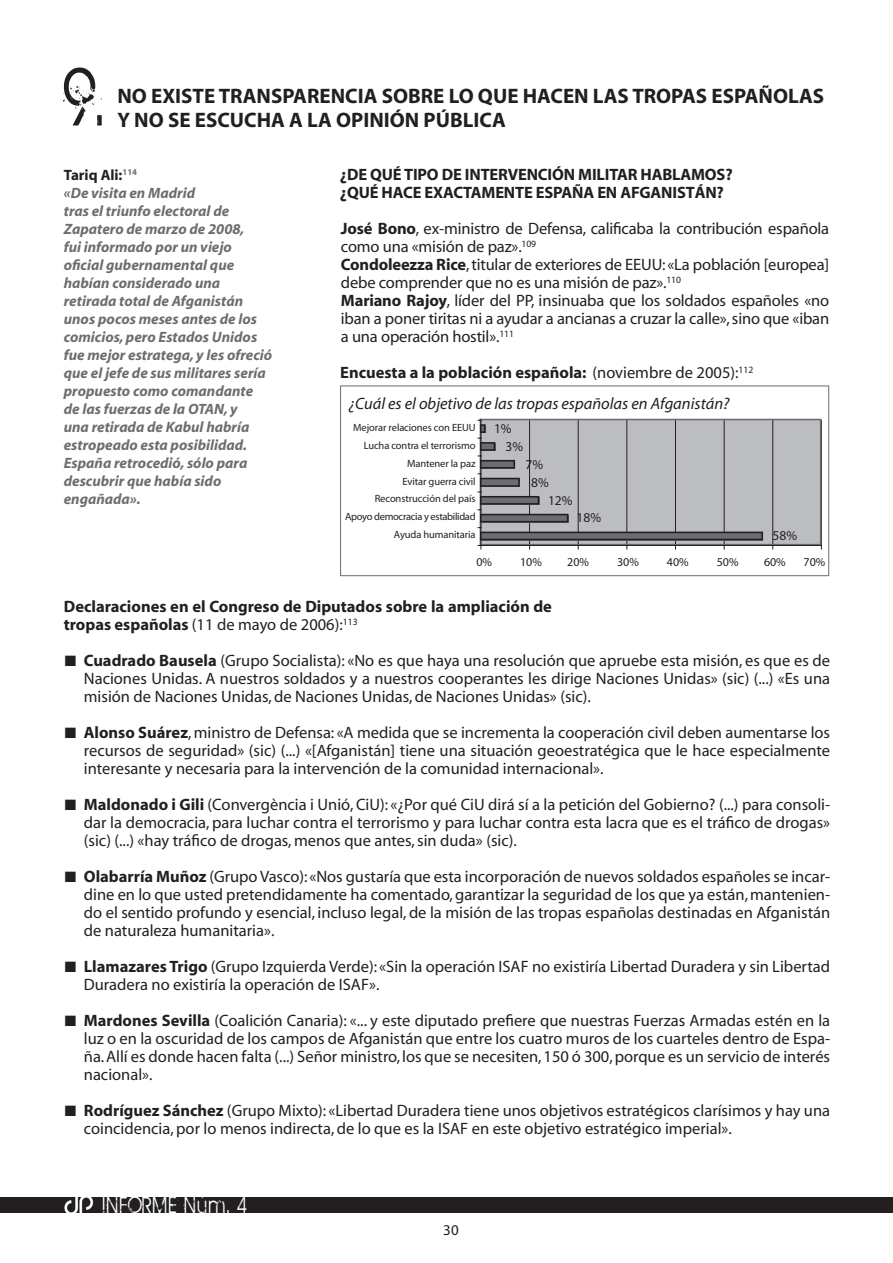
<style>
.page{position:relative;width:893px;height:1263px;background:#fff}
.page>*{position:absolute;margin:0;border:0;box-sizing:border-box;transform-origin:0 0}
.t1{font:88.5px "BIRTHOFAHERO";color:#231f20;scale:.81 1}
.t2{font:25.2px "BIRTHOFAHERO";letter-spacing:.1em;color:#fff;scale:.83 1}
.t3{font:700 21px "Myriad";color:#231f20}
.t4{font:16.5px/18px "Myriad";color:#231f20}
.t5{font:700 16.5px/18px "Myriad";color:#231f20}
.t6{font:italic 16.5px "Myriad";color:#231f20}
.t7{font:italic 700 15px/18px "Myriad";color:#6c6d70}
.t8{font:15px "Myriad";color:#231f20}
.t9{font:13.5px/17.9px "Myriad";color:#231f20}
.t10{font:12px "Myriad";color:#231f20}
.t11{font:10.5px "Myriad";letter-spacing:-.01em;color:#231f20}
.t12{font:10.5px "Myriad";letter-spacing:-.03em;color:#231f20}
.s1{font-style:normal;color:#231f20}
.s2{font-weight:700}
.s3{font-weight:400}
</style>
<div class="page">
<div style="left:0;top:1196px;width:893px;height:16px;background:#231f20"></div>
<img style="left:64px;top:1196px;width:30px;height:17px">
<div style="left:340px;top:386px;width:489px;height:190px;border:1px solid #6c6d70"></div>
<div style="left:481px;top:420px;width:340px;height:125px;background:#bcbdc0"></div>
<hr style="left:772px;top:420px;width:1px;height:125px;background:#231f20">
<hr style="left:821px;top:420px;width:1px;height:125px;background:#231f20">
<div style="left:480px;top:419px;width:341px;height:126px;border:2px solid #6c6d70"></div>
<hr style="left:481px;top:545px;width:340px;height:1px;background:#231f20">
<svg style="left:478px;top:420px;width:285px;height:129px"></svg>
<h1 class="t1" style="left:64px;top:49px;width:51px">9.</h1>
<p class="t3" style="left:117px;top:85px;width:420px">No existe transparencia sobre lo que hac</p>
<p class="t3" style="left:563px;top:85px;width:263px">en las tropas españolas</p>
<p class="t3" style="left:117px;top:109px;width:142px">y no se escucha</p>
<p class="t3" style="left:289px;top:109px;width:204px">a la opinión pública</p>
<p class="t5" style="left:340px;top:166px;width:312px">¿De qué tipo de intervención militar hab</p>
<p class="t5" style="left:672px;top:166px;width:62px">lamos?</p>
<p class="t5" style="left:340px;top:184px;width:53px">¿Qué hac</p>
<p class="t5" style="left:413px;top:184px;width:32px">e exactam</p>
<p class="t7" style="left:64px;top:166px;width:210px"><span class="s1">Tariq Ali:</span><sup>114<br></sup>«De visita en Madrid<br>tras el triunfo electoral de<br>Zapatero de marzo de 2008,<br>fui informado por un viejo oficial gubernamental que habían considerado una retirada total de Afganistán unos pocos meses antes de los comicios, pero Estados Unidos fue mejor estratega, y les ofreció que el jefe de sus militares sería propuesto como comandante de las fuerzas de la OTAN, y<br>una retirada de Kabul habría estropeado esta posibilidad.<br>España retrocedió, sólo para descubrir que había sido engañada».</p>
<p class="t4" style="left:341px;top:175px;width:490px;line-height:36px;text-indent:154px"><span class="s2">ente España en Afganistán?<br>José Bono</span>, ex-ministro de Defensa, calificaba la contribución española</p>
<p class="t4" style="left:341px;top:238px;width:294px">como una «misión de paz».<sup>109<br></sup><span class="s2">Condoleezza Rice</span>, titular de exteriores de EEUU</p>
<p class="t4" style="left:341px;top:256px;width:490px;text-indent:321px">: «La población [europea] debe comprender que no es una misión de paz».<sup>110<br></sup><span class="s2">Mariano Rajoy</span>, líder del PP, insinuaba que los soldados españoles «no iban a poner tiritas ni a ayudar a ancianas a cruzar la calle», sino que «iban a una operación hostil».<sup>111</sup></p>
<p class="t5" style="left:340px;top:364px;width:415px">Encuesta a la población española: <span class="s3">(noviembre de 2005):</span><sup>112</sup></p>
<p class="t6" style="left:349px;top:396px;width:382px">¿Cuál es el objetivo de las tropas españolas en Afganistán?</p>
<p class="t11" style="left:353px;top:422px;width:106px">Mejorar relaciones con EEUU</p>
<p class="t11" style="left:364px;top:440px;width:113px">Lucha contra el terrorismo</p>
<p class="t11" style="left:407px;top:458px;width:70px">Mantener la paz</p>
<p class="t11" style="left:403px;top:476px;width:75px">Evitar guerra civil</p>
<p class="t11" style="left:375px;top:494px;width:102px">Reconstrucción del país</p>
<p class="t12" style="left:345px;top:511px;width:132px">Apoyo democracia y estabilidad</p>
<p class="t11" style="left:394px;top:529px;width:83px">Ayuda humanitaria</p>
<p class="t9" style="left:505px;top:420px;width:19px;text-indent:-11px">1%<br>3%</p>
<p class="t9" style="left:525px;top:456px;width:19px">7%</p>
<p class="t9" style="left:531px;top:474px;width:19px">8%</p>
<p class="t9" style="left:548px;top:492px;width:26px">12%</p>
<p class="t9" style="left:577px;top:510px;width:26px">18%</p>
<p class="t9" style="left:773px;top:527px;width:26px">58%</p>
<p class="t10" style="left:476px;top:555px;width:17px">0%</p>
<p class="t10" style="left:520px;top:555px;width:23px">10%</p>
<p class="t10" style="left:567px;top:555px;width:23px">20%</p>
<p class="t10" style="left:617px;top:555px;width:23px">30%</p>
<p class="t10" style="left:667px;top:555px;width:23px">40%</p>
<p class="t10" style="left:717px;top:555px;width:23px">50%</p>
<p class="t10" style="left:764px;top:555px;width:23px">60%</p>
<p class="t10" style="left:804px;top:555px;width:23px">70%</p>
<p class="t5" style="left:64px;top:598px;width:490px">Declaraciones en el Congreso de Diputados sobre la ampliación de tropas españolas <span class="s3">(11 de mayo de 2006):</span><sup>113</sup></p>
<p class="t4" style="left:84px;top:652px;width:748px;text-align:justify;text-indent:-19px">■ <span class="s2">Cuadrado Bausela</span> (Grupo Socialista): «No es que haya una resolución que apruebe esta misión, es que es de Naciones Unidas. A nuestros soldados y a nuestros cooperantes les dirige Naciones Unidas» (sic) (...) «Es una misión de Naciones Unidas, de Naciones Unidas, de Naciones Unidas» (sic).</p>
<p class="t4" style="left:84px;top:724px;width:748px;text-align:justify;text-indent:-19px">■ <span class="s2">Alonso Suárez</span>, ministro de Defensa: «A medida que se incrementa la cooperación civil deben aumentarse los recursos de seguridad» (sic) (...) «[Afganistán] tiene una situación geoestratégica que le hace especialmente interesante y necesaria para la intervención de la comunidad internacional».</p>
<p class="t4" style="left:84px;top:796px;width:748px;text-align:justify;text-indent:-19px">■ <span class="s2">Maldonado i Gili</span> (Convergència i Unió, CiU): «¿Por qué CiU dirá sí a la petición del Gobierno? (...) para consoli&shy;dar la democracia, para luchar contra el terrorismo y para luchar contra esta lacra que es el tráfico de drogas» (sic) (...) «hay tráfico de drogas, menos que antes, sin duda» (sic).</p>
<p class="t4" style="left:84px;top:868px;width:748px;text-align:justify;text-indent:-19px">■ <span class="s2">Olabarría Muñoz</span> (Grupo Vasco): «Nos gustaría que esta incorporación de nuevos soldados españoles se incar&shy;dine en lo que usted pretendidamente ha comentado, garantizar la seguridad de los que ya están, mantenien&shy;do el sentido profundo y esencial, incluso legal, de la misión de las tropas españolas destinadas en Afganistán de naturaleza humanitaria».</p>
<p class="t4" style="left:84px;top:958px;width:748px;text-indent:-19px">■ <span class="s2">Llamazares Trigo</span> (Grupo Izquierda Verde): «Sin la operación ISAF no existiría Libertad Duradera y sin Libertad<br>Duradera no existiría la operación de ISAF».</p>
<p class="t4" style="left:84px;top:1012px;width:748px;text-align:justify;text-indent:-19px">■ <span class="s2">Mardones Sevilla</span> (Coalición Canaria): «... y este diputado prefiere que nuestras Fuerzas Armadas estén en la luz o en la oscuridad de los campos de Afganistán que entre los cuatro muros de los cuarteles dentro de Espa&shy;ña. Allí es donde hacen falta (...) Señor ministro, los que se necesiten, 150 ó 300, porque es un servicio de interés nacional».</p>
<p class="t4" style="left:84px;top:1102px;width:748px;text-indent:-19px">■ <span class="s2">Rodríguez Sánchez</span> (Grupo Mixto): «Libertad Duradera tiene unos objetivos estratégicos clarísimos y hay una coincidencia, por lo menos indirecta, de lo que es la ISAF en este objetivo estratégico imperial».</p>
<h2 class="t2" style="left:102px;top:1191px;width:175px">INFORME Núm. 4</h2>
<p class="t8" style="left:443px;top:1223px;width:17px">30</p>
</div>
